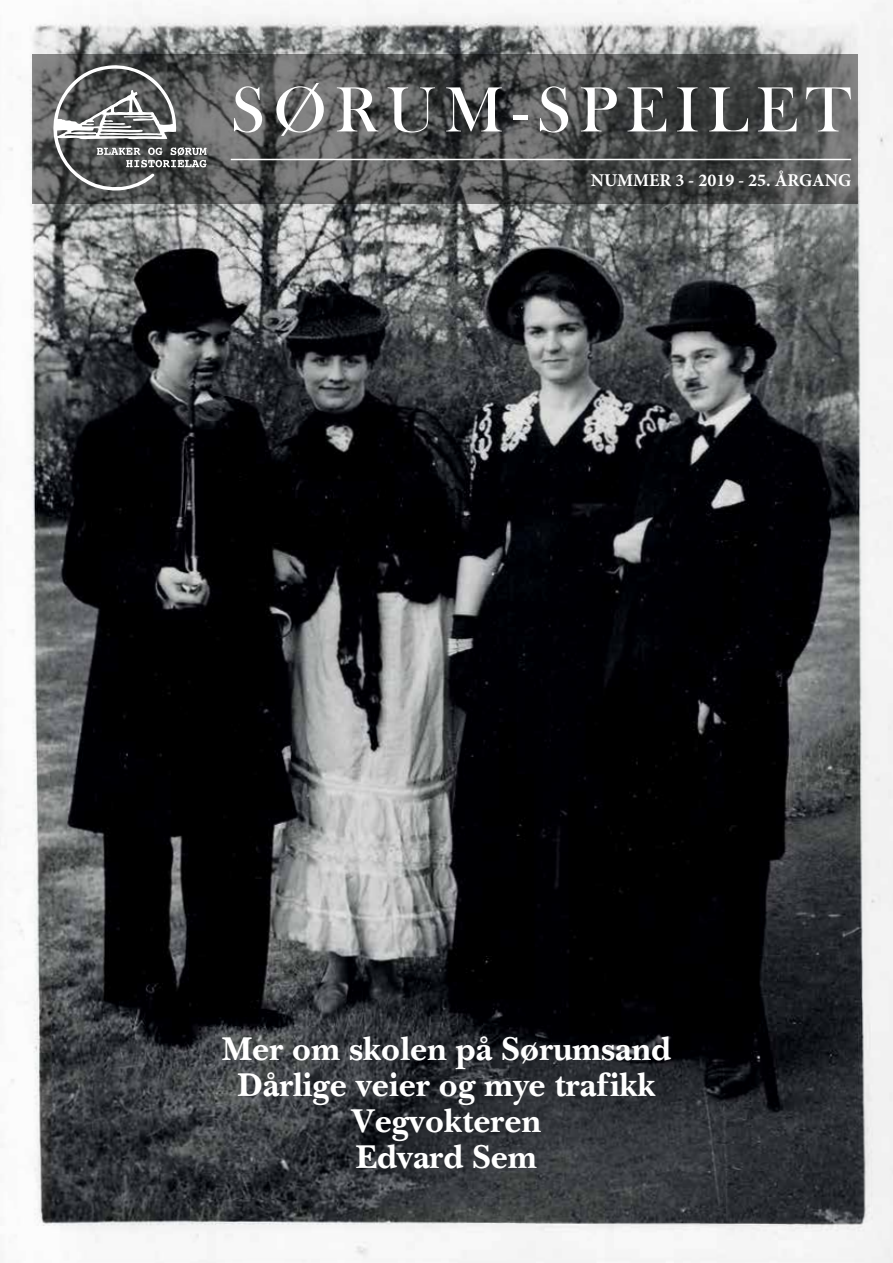
<style>
.page{position:relative;width:893px;height:1263px;background:#fff}
.page>*{position:absolute;margin:0;border:0;box-sizing:border-box;transform-origin:0 0}
.t1{font:66px "Bask Old Face";letter-spacing:.125em;color:#fff}
.t2{font:700 34.5px/36px "Baskerville Black S Si";color:#fff;text-align:center}
.t3{font:700 18px "Minion Pro";color:#fff}
</style>
<div class="page">
<img style="left:0;top:1px;width:893px;height:1262px">
<svg style="left:33px;top:54px;width:825px;height:150px;background:#525453"></svg>
<svg style="left:52px;top:65px;width:155px;height:127px;background:#6d6f6e"></svg>
<hr style="left:231px;top:159px;width:620px;height:1px;background:#fff">
<h1 class="t1" style="left:231px;top:73px;width:622px">SØRUM-SPEILET</h1>
<p class="t3" style="left:591px;top:168px;width:262px">NUMMER 3 - 2019 - 25. ÅRGANG</p>
<p class="t2" style="left:222px;top:1031px;width:451px">Mer om skolen på Sørumsand<br>Dårlige veier og mye trafikk<br>Vegvokteren<br>Edvard Sem</p>
</div>
